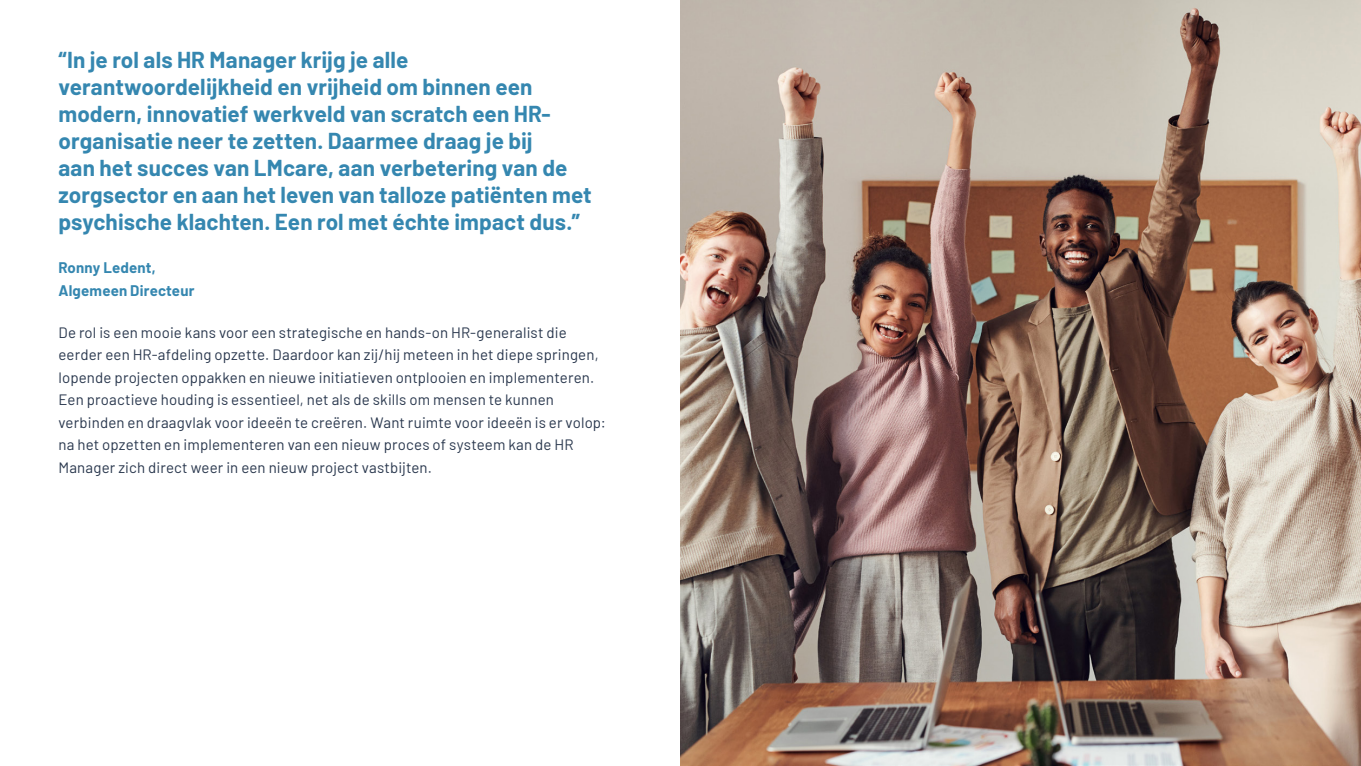
<style>
.page{position:relative;width:1361px;height:766px;background:#fff}
.page>*{position:absolute;margin:0;border:0;box-sizing:border-box;transform-origin:0 0}
.Rechts_uitlijnen{font:700 22.5px/27px "Barlow";letter-spacing:.005em;color:#3587b0}
.t1{font:15px/22.5px "Barlow";letter-spacing:.01em;color:#2a384e}
.Rechts_uitlijnen-2{font:700 15px "Barlow";letter-spacing:.015em;color:#3587b0}
</style>
<div class="page">
<img style="left:680px;top:0;width:681px;height:765px">
<p class="Rechts_uitlijnen" style="left:58px;top:44px;width:535px">“In je rol als HR Manager krijg je alle verantwoordelijkheid en vrijheid om binnen een modern, innovatief werkveld van scratch een HR&shy;organisatie neer te zetten. Daarmee draag je bij<br>aan het succes van LMcare, aan verbetering van de zorgsector en aan het leven van talloze patiënten met psychische klachten. Een rol met échte impact dus.”</p>
<p class="Rechts_uitlijnen-2" style="left:58px;top:256px;width:99px">Ronny Ledent,</p>
<p class="Rechts_uitlijnen-2" style="left:58px;top:279px;width:138px">Algemeen Directeur</p>
<p class="t1" style="left:58px;top:320px;width:549px">De rol is een mooie kans voor een strategische en hands-on HR-generalist die eerder een HR-afdeling opzette. Daardoor kan zij/hij meteen in het diepe springen, lopende projecten oppakken en nieuwe initiatieven ontplooien en implementeren.<br>Een proactieve houding is essentieel, net als de skills om mensen te kunnen verbinden en draagvlak voor ideeën te creëren. Want ruimte voor ideeën is er volop: na het opzetten en implementeren van een nieuw proces of systeem kan de HR Manager zich direct weer in een nieuw project vastbijten.</p>
</div>
